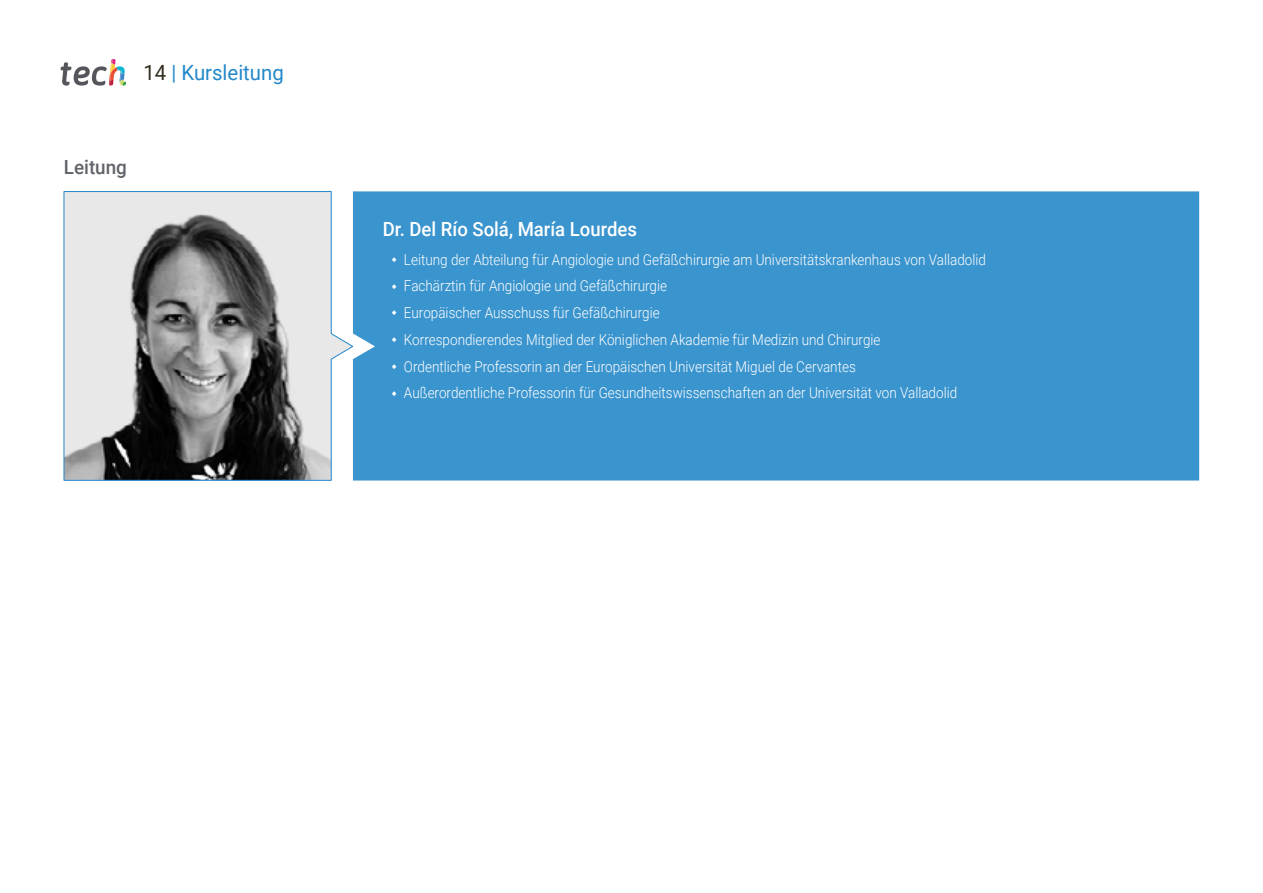
<style>
.page{position:relative;width:1263px;height:893px;background:#fff}
.page>*{position:absolute;margin:0;border:0;box-sizing:border-box;transform-origin:0 0}
.t1{font:21px "Roboto";color:#2488c9}
.t2{font:500 19.5px "Roboto";color:#fff;scale:.95 1}
.t3{font:500 19.5px "Roboto";color:#61646a}
.t4{font:300 15px/26.7px "Roboto";color:#fff;scale:.9 1}
.s1{color:#312e20}
</style>
<div class="page">
<div style="left:353px;top:191px;width:846px;height:290px;background:#3a94ce"></div>
<svg style="left:64px;top:191px;width:289px;height:290px;background:#a1a2a3"></svg>
<svg style="left:61px;top:59px;width:65px;height:27px"></svg>
<svg style="left:392px;top:257px;width:5px;height:5px"></svg>
<svg style="left:392px;top:284px;width:5px;height:5px"></svg>
<svg style="left:392px;top:310px;width:5px;height:5px"></svg>
<svg style="left:392px;top:337px;width:5px;height:5px"></svg>
<svg style="left:392px;top:364px;width:5px;height:5px"></svg>
<svg style="left:392px;top:391px;width:5px;height:5px"></svg>
<h1 class="t1" style="left:144px;top:57px;width:142px"><span class="s1">14</span> | Kursleitung</h1>
<h2 class="t3" style="left:64px;top:154px;width:65px">Leitung</h2>
<h2 class="t2" style="left:383px;top:215px;width:269px">Dr. Del Río Solá, María Lourdes</h2>
<p class="t4" style="left:404px;top:245px;width:648px">Leitung der Abteilung für Angiologie und Gefäßchirurgie am Universitätskrankenhaus von Valladolid Fachärztin für Angiologie und Gefäßchirurgie<br>Europäischer Ausschuss für Gefäßchirurgie<br>Korrespondierendes Mitglied der Königlichen Akademie für Medizin und Chirurgie<br>Ordentliche Professorin an der Europäischen Universität Miguel de Cervantes<br>Außerordentliche Professorin für Gesundheitswissenschaften an der Universität von Valladolid</p>
</div>
